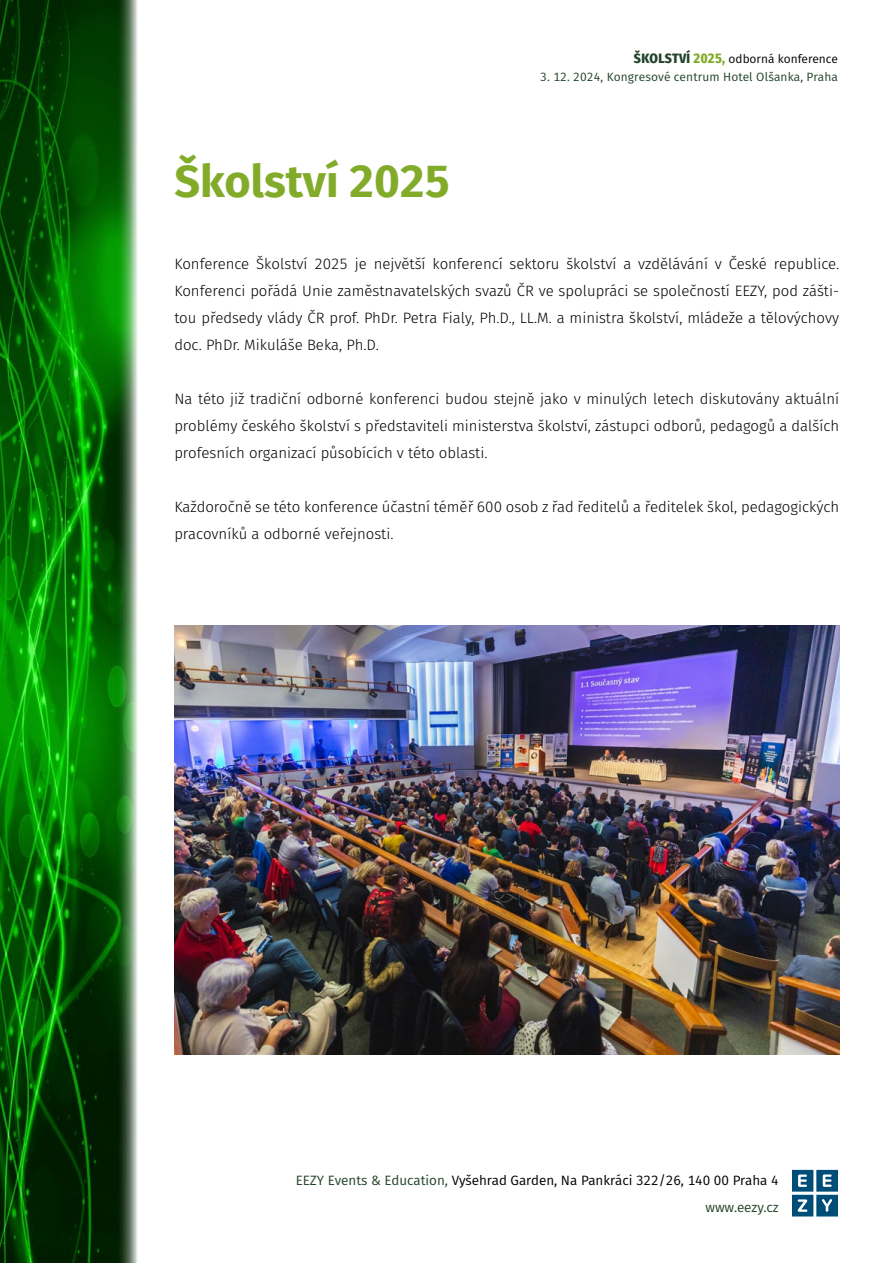
<style>
.page{position:relative;width:893px;height:1263px;background:#fff}
.page>*{position:absolute;margin:0;border:0;box-sizing:border-box;transform-origin:0 0}
.t1{font:700 45px "Fira Sans";color:#83ab2a}
.t2{font:300 15px/27px "Fira Sans";color:#000;text-align:justify}
.t3{font:13.5px/27px "Fira Sans";color:#000;text-align:right}
.t4{font:12px "Fira Sans";letter-spacing:.01em;color:#224329}
.t5{font:12px "Fira Sans";color:#000}
.s1{font-family:"Fira Sans Condensed";font-weight:800;font-size:13.5px;color:#224329}
.s2{font-family:"Fira Sans Condensed";font-weight:800;font-size:13.5px;color:#83ab2a}
.s3{color:#224329}
</style>
<div class="page">
<img style="left:0;top:0;width:138px;height:1263px">
<svg style="left:792px;top:1170px;width:46px;height:46px"></svg>
<img style="left:174px;top:625px;width:665px;height:429px">
<p class="t1" style="left:174px;top:144px;width:277px">Školství 2025</p>
<p class="t5" style="left:634px;top:49px;width:205px"><span class="s1">ŠKOLSTVÍ</span> <span class="s2">2025,</span> odborná konference</p>
<p class="t4" style="left:540px;top:68px;width:299px">3. 12. 2024, Kongresové centrum Hotel Olšanka, Praha</p>
<p class="t2" style="left:174px;top:250px;width:666px">Konference Školství 2025 je největší konferencí sektoru školství a vzdělávání v České republice.<br>Konferenci pořádá Unie zaměstnavatelských svazů ČR ve spolupráci se společností EEZY, pod zášti&shy;tou předsedy vlády ČR prof. PhDr. Petra Fialy, Ph.D., LL.M. a ministra školství, mládeže a tělovýchovy doc. PhDr. Mikuláše Beka, Ph.D.</p>
<p class="t2" style="left:174px;top:385px;width:666px">Na této již tradiční odborné konferenci budou stejně jako v minulých letech diskutovány aktuální problémy českého školství s představiteli ministerstva školství, zástupci odborů, pedagogů a dalších profesních organizací působících v této oblasti.</p>
<p class="t2" style="left:174px;top:493px;width:666px">Každoročně se této konference účastní téměř 600 osob z řad ředitelů a ředitelek škol, pedagogických pracovníků a odborné veřejnosti.</p>
<p class="t3" style="left:296px;top:1167px;width:484px"><span class="s3">EEZY Events &amp; Education,</span> Vyšehrad Garden, Na Pankráci 322/26, 140 00 Praha 4 <span class="s3">www.eezy.cz</span></p>
</div>
